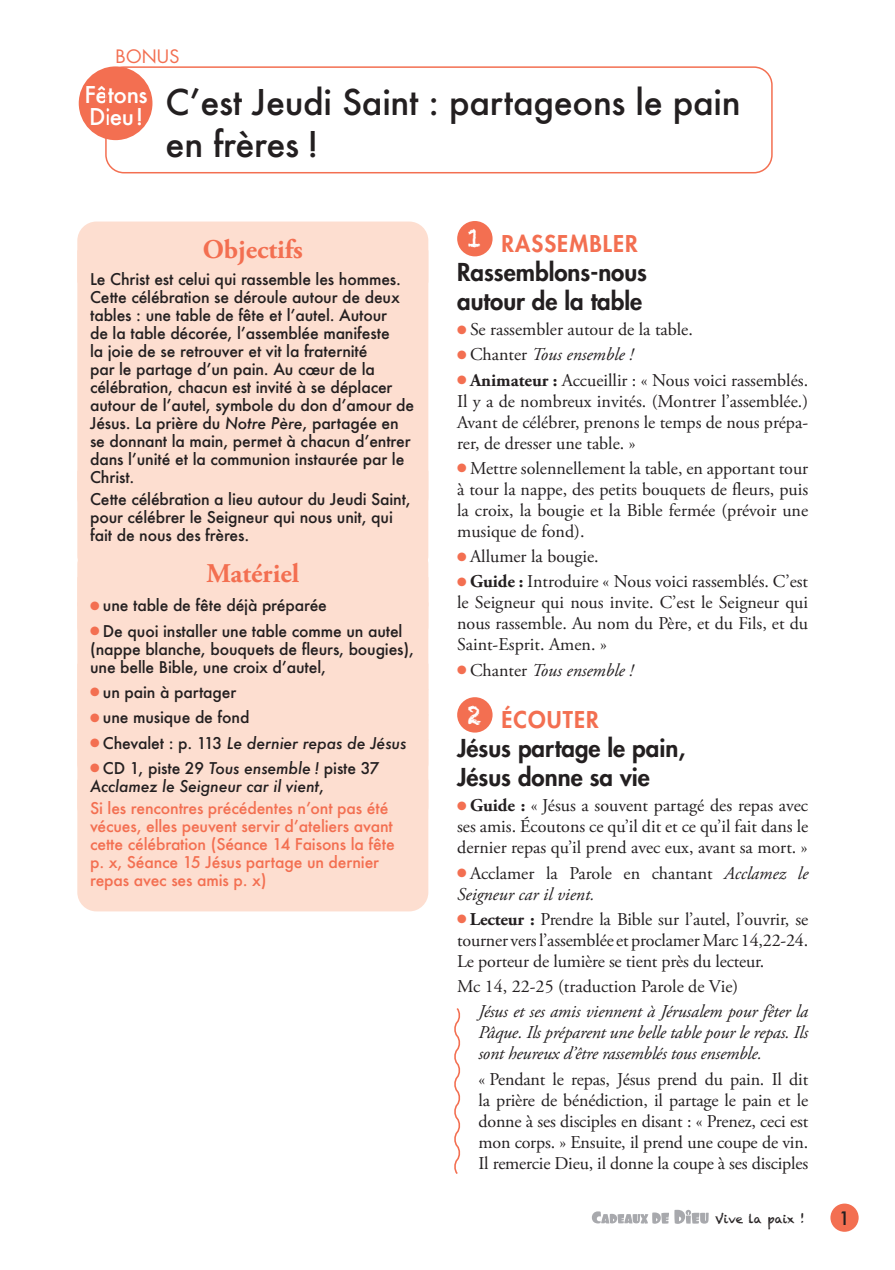
<style>
.page{position:relative;width:895px;height:1270px;background:#fff}
.page>*{position:absolute;margin:0;border:0;box-sizing:border-box;transform-origin:0 0}
.t1{font:500 34.5px/41.4px "Futura";letter-spacing:-.01em;color:#231f20}
.t2{font:700 27px "Adobe Garamond Pro";color:#f36f51}
.t3{font:800 24px/28.8px "Futura Std";color:#231f20}
.t4{font:800 22.5px "Futura Std";letter-spacing:.05em;color:#f36f51}
.t5{font:500 22.5px/22.5px "Futura";letter-spacing:-.02em;color:#fff}
.t6{font:18px/21px "Adobe Garamond Pro";color:#231f20;text-align:justify}
.t7{font:italic 18px/21px "Adobe Garamond Pro";letter-spacing:-.01em;color:#231f20}
.t8{font:18px "Futura Std";letter-spacing:.01em;color:#f36f51}
.t9{font:500 18px "Futura";color:#231f20}
.t10{font:500 15.75px/18px "Futura";letter-spacing:-.01em;color:#231f20}
.t11{font:500 15.75px/18px "Futura";letter-spacing:-.01em;color:#f36f51}
.t12{font:italic 500 15.75px/18px "Futura";letter-spacing:-.01em;color:#231f20}
.t13{font:11.85px "Chalkduster";letter-spacing:-.01em;color:#231f20}
.s1{font-style:italic}
.s2{color:#f36f51}
.s3{font-style:normal}
.s4{font-weight:700}
</style>
<div class="page">
<div style="left:79px;top:66px;width:73px;height:74px;background:#f36f51;border-radius:50%"></div>
<div style="left:830px;top:1203px;width:28px;height:28px;background:#f36f51;border-radius:50%"></div>
<svg style="left:591px;top:1209px;width:117px;height:14px"></svg>
<div style="left:105px;top:66px;width:667px;height:107px;border:2px solid #f36f51;border-radius:18px"></div>
<div style="left:77px;top:221px;width:351px;height:29px;background:#fdded0"></div>
<div style="left:77px;top:250px;width:351px;height:221px;background:#fdded0"></div>
<div style="left:77px;top:825px;width:351px;height:86px;background:#fdded0"></div>
<svg style="left:454px;top:1008px;width:7px;height:166px"></svg>
<div style="left:457px;top:221px;width:35px;height:35px;background:#f36f51;border-radius:50%"></div>
<div style="left:457px;top:697px;width:35px;height:35px;background:#f36f51;border-radius:50%"></div>
<div style="left:77px;top:471px;width:351px;height:354px;background:#fdded0"></div>
<p class="t8" style="left:116px;top:45px;width:65px">BONUS</p>
<p class="t5" style="left:84px;top:83px;width:65px">Fêtons<br>Dieu!</p>
<h1 class="t1" style="left:165px;top:81px;width:576px">C’est Jeudi Saint : partageons le pain en frères !</h1>
<h2 class="t2" style="left:203px;top:234px;width:102px">Objectifs</h2>
<p class="t10" style="left:90px;top:269px;width:326px">Le Christ est celui qui rassemble les hommes.<br>Cette célébration se déroule autour de deux tables : une table de fête et l’autel. Autour<br>de la table décorée, l’assemblée manifeste<br>la joie de se retrouver et vit la fraternité<br>par le partage d’un pain. Au cœur de la célébration, chacun est invité à se déplacer autour de l’autel, symbole du don d’amour de Jésus. La prière du <span class="s1">Notre Père</span>, partagée en se donnant la main, permet à chacun d’entrer dans l’unité et la communion instaurée par le Christ.</p>
<p class="t10" style="left:90px;top:490px;width:322px">Cette célébration a lieu autour du Jeudi Saint, pour célébrer le Seigneur qui nous unit, qui fait de nous des frères.</p>
<h2 class="t2" style="left:206px;top:557px;width:94px">Matériel</h2>
<p class="t10" style="left:90px;top:596px;width:238px"><span class="s2">●</span> une table de fête déjà préparée</p>
<p class="t10" style="left:90px;top:621px;width:325px"><span class="s2">●</span> De quoi installer une table comme un autel (nappe blanche, bouquets de fleurs, bougies), une belle Bible, une croix d’autel,</p>
<p class="t10" style="left:90px;top:683px;width:148px"><span class="s2">●</span> un pain à partager</p>
<p class="t10" style="left:90px;top:708px;width:161px"><span class="s2">●</span> une musique de fond</p>
<p class="t12" style="left:90px;top:733px;width:318px"><span class="s2">●</span> <span class="s3">Chevalet : p. 113</span> Le dernier repas de Jésus</p>
<p class="t12" style="left:90px;top:758px;width:291px"><span class="s2">●</span> <span class="s3">CD 1, piste 29</span> Tous ensemble ! <span class="s3">piste 37<br></span>Acclamez le Seigneur car il vient<span class="s3">,</span></p>
<p class="t11" style="left:90px;top:799px;width:306px">Si les rencontres précédentes n’ont pas été vécues, elles peuvent servir d’ateliers avant cette célébration (Séance 14 Faisons la fête p. x, Séance 15 Jésus partage un dernier repas avec ses amis p. x)</p>
<p class="t4" style="left:466px;top:230px;width:173px"><sup>1</sup> RASSEMBLER</p>
<h3 class="t3" style="left:457px;top:258px;width:191px">Rassemblons-nous autour de la table</h3>
<p class="t6" style="left:457px;top:319px;width:237px"><span class="s2">●</span> Se rassembler autour de la table.</p>
<p class="t7" style="left:457px;top:344px;width:177px"><span class="s2">●</span> <span class="s3">Chanter</span> Tous ensemble !</p>
<p class="t6" style="left:457px;top:370px;width:352px"><span class="s2">●</span> <span class="s4">Animateur :</span> Accueillir : « Nous voici rassemblés.<br>Il y a de nombreux invités. (Montrer l’assemblée.)<br>Avant de célébrer, prenons le temps de nous prépa&shy;rer, de dresser une table. »</p>
<p class="t6" style="left:457px;top:458px;width:352px"><span class="s2">●</span> Mettre solennellement la table, en apportant tour à tour la nappe, des petits bouquets de fleurs, puis la croix, la bougie et la Bible fermée (prévoir une musique de fond).</p>
<p class="t6" style="left:457px;top:546px;width:143px"><span class="s2">●</span> Allumer la bougie.</p>
<p class="t6" style="left:457px;top:572px;width:352px"><span class="s2">●</span> <span class="s4">Guide :</span> Introduire « Nous voici rassemblés. C’est le Seigneur qui nous invite. C’est le Seigneur qui nous rassemble. Au nom du Père, et du Fils, et du Saint-Esprit. Amen. »</p>
<p class="t7" style="left:457px;top:660px;width:177px"><span class="s2">●</span> <span class="s3">Chanter</span> Tous ensemble !</p>
<p class="t4" style="left:467px;top:705px;width:133px"><sup>2</sup> ÉCOUTER</p>
<h3 class="t3" style="left:457px;top:734px;width:230px">Jésus partage le pain,<br>Jésus donne sa vie</h3>
<p class="t6" style="left:457px;top:795px;width:352px"><span class="s2">●</span> <span class="s4">Guide :</span> « Jésus a souvent partagé des repas avec ses amis. Écoutons ce qu’il dit et ce qu’il fait dans le dernier repas qu’il prend avec eux, avant sa mort. »</p>
<p class="t7" style="left:457px;top:862px;width:352px"><span class="s2">●</span> <span class="s3">Acclamer la Parole en chantant</span> Acclamez le<br>Seigneur car il vient.</p>
<p class="t6" style="left:457px;top:909px;width:352px"><span class="s2">●</span> <span class="s4">Lecteur :</span> Prendre la Bible sur l’autel, l’ouvrir, se tourner vers l’assemblée et proclamer Marc 14,22‑24.<br>Le porteur de lumière se tient près du lecteur.</p>
<p class="t6" style="left:457px;top:976px;width:283px">Mc 14, 22‑25 (traduction Parole de Vie)</p>
<p class="t7" style="left:478px;top:1001px;width:331px;text-align:justify">Jésus et ses amis viennent à Jérusalem pour fêter la Pâque. Ils préparent une belle table pour le repas. Ils sont heureux d’être rassemblés tous ensemble.</p>
<p class="t6" style="left:478px;top:1069px;width:331px">« Pendant le repas, Jésus prend du pain. Il dit la prière de bénédiction, il partage le pain et le donne à ses disciples en disant : « Prenez, ceci est mon corps. » Ensuite, il prend une coupe de vin.<br>Il remercie Dieu, il donne la coupe à ses disciples</p>
<p class="t13" style="left:715px;top:1211px;width:91px">Vive la paix !</p>
<p class="t9" style="left:838px;top:1206px;width:13px">1</p>
</div>
